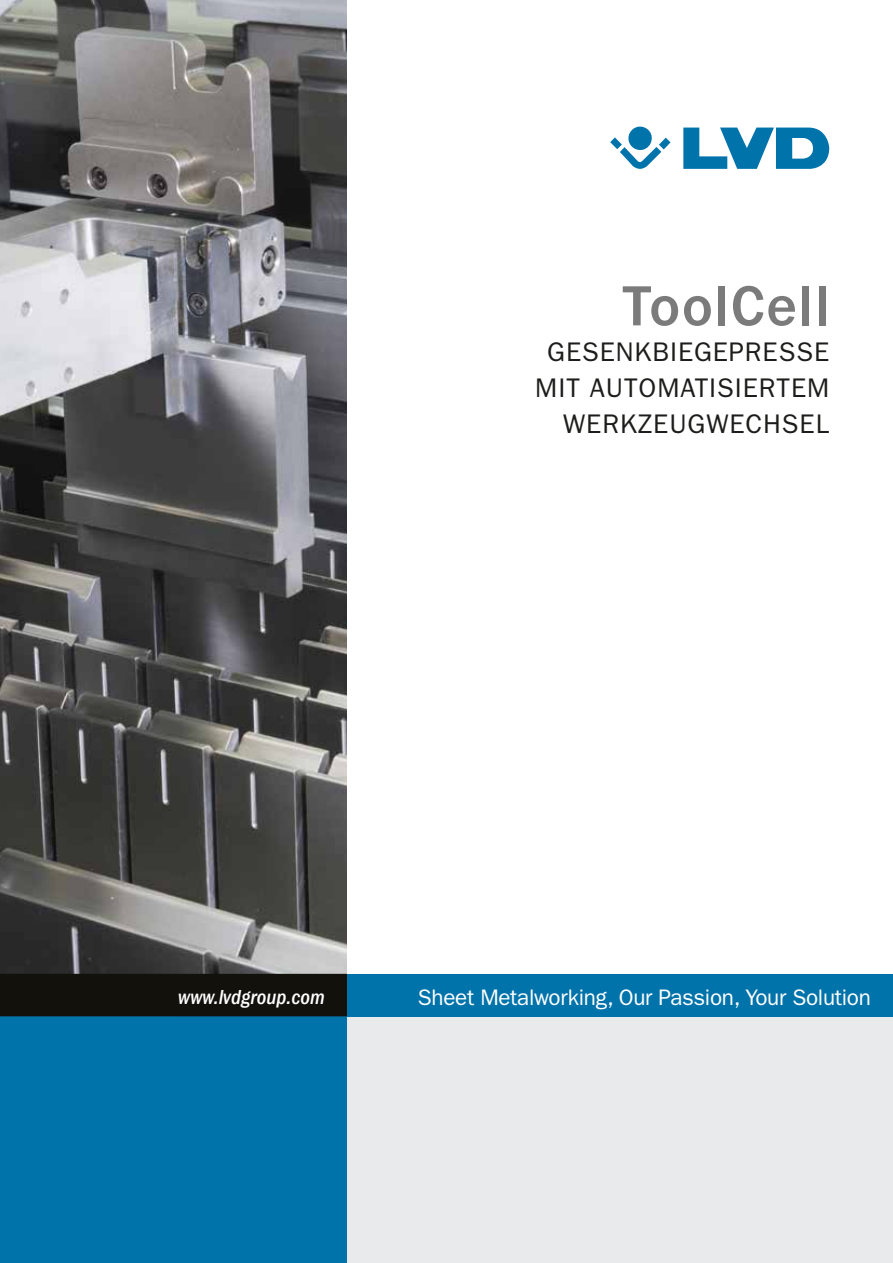
<style>
.page{position:relative;width:893px;height:1263px;background:#fff}
.page>*{position:absolute;margin:0;border:0;box-sizing:border-box;transform-origin:0 0}
.t1{font:500 58.5px "ITC Franklin Gothic Std";letter-spacing:.03em;color:#7c7b7b}
.t2{font:27px/36px "ITC Franklin Gothic Std";letter-spacing:.035em;color:#1d1d1b;text-align:right}
.t3{font:22.5px "ITC Franklin Gothic Std";letter-spacing:-.015em;color:#fff}
.t4{font:italic 500 condensed 21px "ITC Franklin Gothic Std";color:#fff}
</style>
<div class="page">
<div style="left:347px;top:1016px;width:546px;height:247px;background:#e9eaeb"></div>
<div style="left:0;top:1016px;width:347px;height:247px;background:#0073ab"></div>
<svg style="left:683px;top:128px;width:146px;height:41px"></svg>
<svg style="left:611px;top:127px;width:59px;height:42px"></svg>
<div style="left:347px;top:974px;width:546px;height:42px;background:#0073ab"></div>
<img style="left:0;top:0;width:347px;height:974px">
<div style="left:0;top:974px;width:347px;height:42px;background:#12110c"></div>
<h1 class="t1" style="left:623px;top:273px;width:208px">ToolCell</h1>
<p class="t2" style="left:535px;top:334px;width:295px">GESENKBIEGEPRESSE<br>MIT AUTOMATISIERTEM<br>WERKZEUGWECHSEL</p>
<p class="t4" style="left:178px;top:985px;width:148px">www.lvdgroup.com</p>
<p class="t3" style="left:418px;top:984px;width:454px">Sheet Metalworking, Our Passion, Your Solution</p>
</div>
